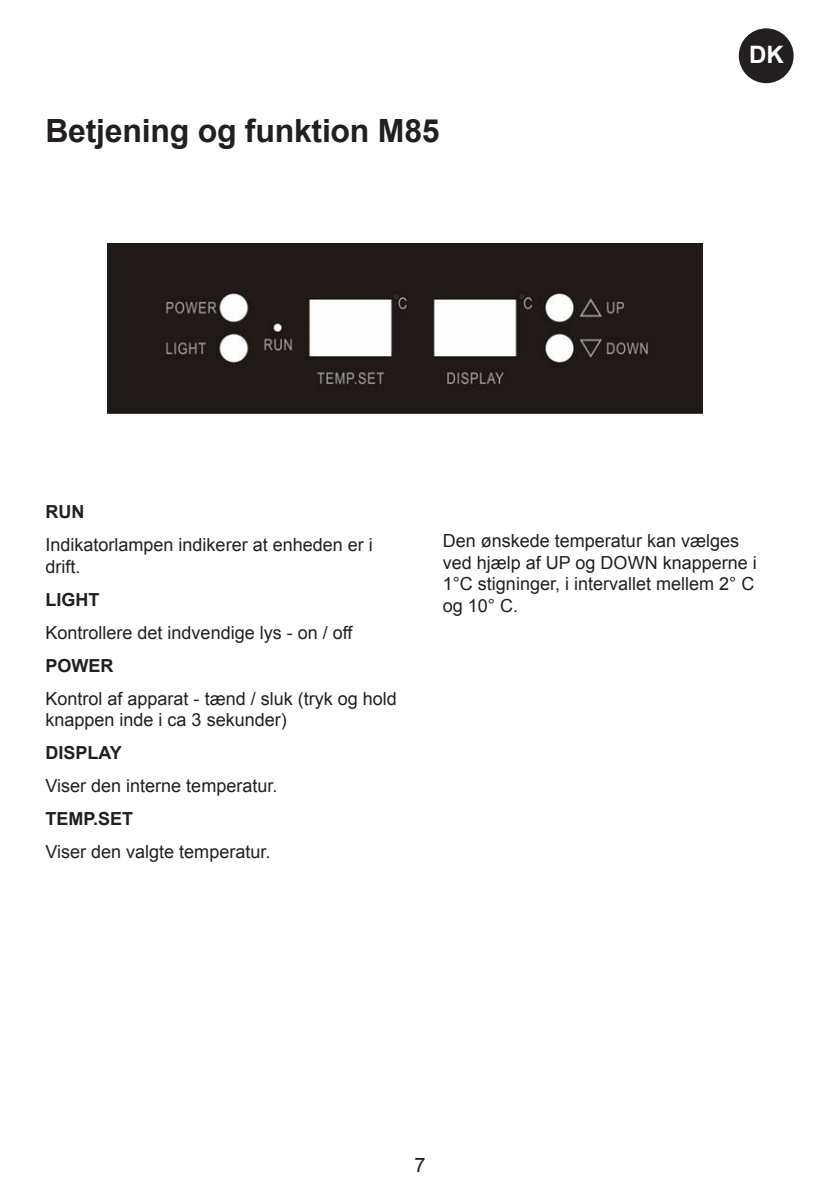
<style>
.page{position:relative;width:840px;height:1191px;background:#fff}
.page>*{position:absolute;margin:0;border:0;box-sizing:border-box;transform-origin:0 0}
.Over_16{font:700 32px "Arial";letter-spacing:-.01em;color:#231f20}
.t1{font:700 24px "Arial";color:#fff}
.t2{font:20px "Arial";color:#231f20}
.Brød_9__2{font:18px/21.6px "Arial";color:#231f20}
.Brød_9{font:18px/21.6px "Arial";color:#231f20}
.Brød_9__2-2{font:700 18px "Arial";color:#231f20}
</style>
<div class="page">
<div style="left:738px;top:28px;width:55px;height:55px;background:#231f20;border-radius:50%"></div>
<img style="left:108px;top:243px;width:594px;height:170px">
<p class="Over_16" style="left:45px;top:110px;width:395px">Betjening og funktion M85</p>
<h2 class="t1" style="left:748px;top:39px;width:36px">DK</h2>
<p class="Brød_9__2-2" style="left:45px;top:500px;width:40px">RUN</p>
<p class="Brød_9__2" style="left:45px;top:534px;width:329px">Indikatorlampen indikerer at enheden er i drift.</p>
<p class="Brød_9__2-2" style="left:45px;top:588px;width:55px">LIGHT</p>
<p class="Brød_9__2" style="left:45px;top:622px;width:308px">Kontrollere det indvendige lys - on / off</p>
<p class="Brød_9__2-2" style="left:45px;top:653px;width:70px">POWER</p>
<p class="Brød_9__2" style="left:45px;top:688px;width:353px">Kontrol af apparat - tænd / sluk (tryk og hold knappen inde i ca 3 sekunder)</p>
<p class="Brød_9__2-2" style="left:45px;top:741px;width:78px">DISPLAY</p>
<p class="Brød_9__2" style="left:45px;top:775px;width:233px">Viser den interne temperatur.</p>
<p class="Brød_9__2-2" style="left:45px;top:807px;width:89px">TEMP.SET</p>
<p class="Brød_9__2" style="left:45px;top:841px;width:226px">Viser den valgte temperatur.</p>
<p class="Brød_9" style="left:442px;top:530px;width:315px">Den ønskede temperatur kan vælges ved hjælp af UP og DOWN knapperne i<br>1°C stigninger, i intervallet mellem 2° C og 10° C.</p>
<p class="t2" style="left:414px;top:1151px;width:13px">7</p>
</div>
